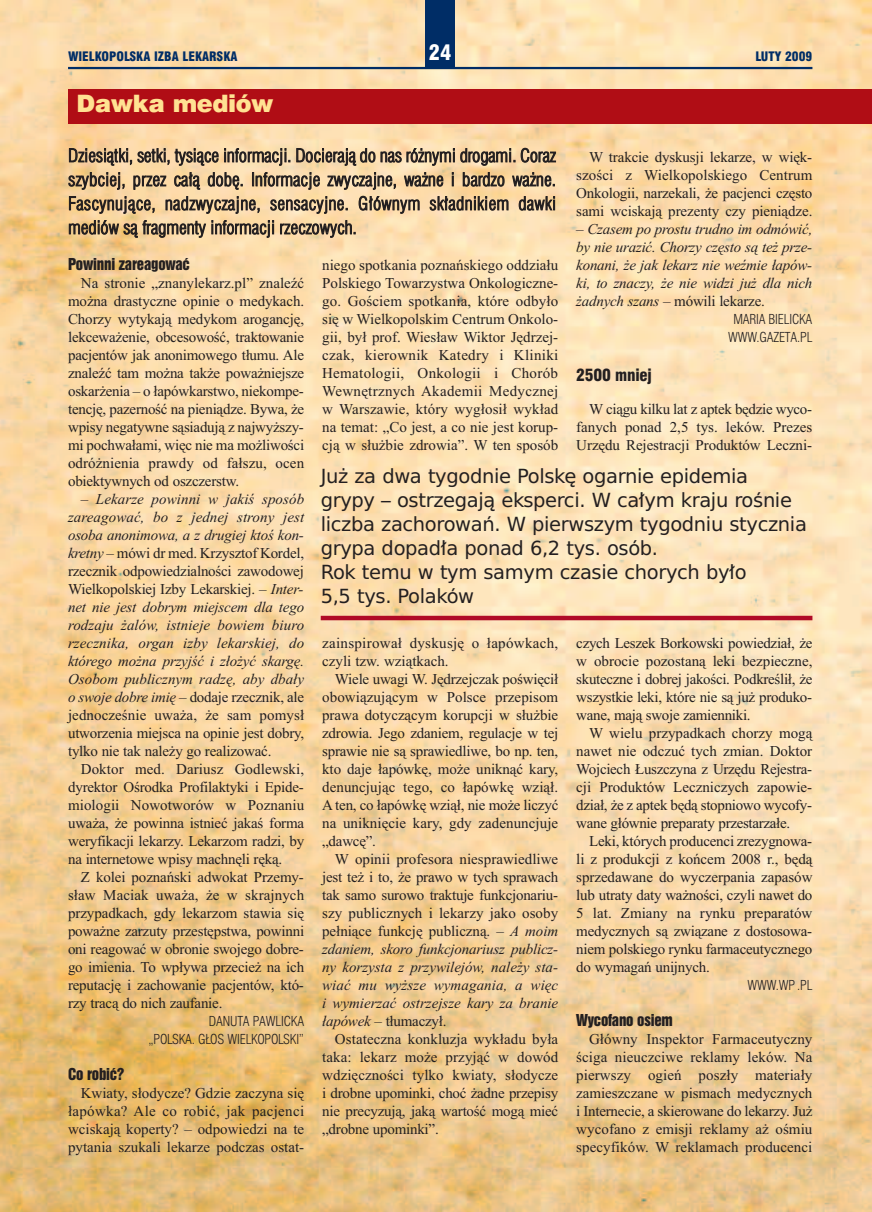
<style>
.page{position:relative;width:872px;height:1212px;background:#fff}
.page>*{position:absolute;margin:0;border:0;box-sizing:border-box;transform-origin:0 0}
.t1{font:24px "Swis 721 Blk EU";letter-spacing:-.02em;color:#ffe292}
.t2{font:21px "Swis 721 Blk Cn EU";color:#fff}
.t3{font:19.5px/24px "Prima Sans EU";letter-spacing:-.02em;color:#231f20}
.t4{font:18px/24px "Swis 721 Lt Cn EU";color:#231f20;text-align:justify}
.t5{font:16.5px "Swis 721 Blk Cn EU";letter-spacing:-.015em;color:#231f20}
.t6{font:15px/18px "Times New Roman";letter-spacing:-.005em;color:#231f20;text-align:justify}
.t7{font:italic 15px/18px "Times New Roman";letter-spacing:-.015em;color:#231f20;text-align:justify}
.t8{font:15px/18px "Times New Roman";letter-spacing:.02em;color:#231f20}
.t9{font:15px "Swis 921 EU";letter-spacing:-.015em;color:#231f20}
.t10{font:13.5px/18px "Swis 721 Lt Cn EU";letter-spacing:-.015em;color:#231f20;text-align:right}
.t11{font:12.75px "Swis 721 Blk Cn EU";color:#002d66}
.s1{font-style:normal}
.s2{font-style:italic}
</style>
<div class="page">
<img style="left:0;top:0;width:872px;height:1212px">
<hr style="left:68px;top:67px;width:744px;height:2px;background:#002d66">
<div style="left:425px;top:0;width:30px;height:68px;background:#002d66"></div>
<div style="left:68px;top:89px;width:804px;height:34px;background:#b00d15"></div>
<hr style="left:321px;top:616px;width:491px;height:4px;background:#b00a27">
<p class="t11" style="left:68px;top:48px;width:171px">WIELKOPOLSKA IZBA LEKARSKA</p>
<h2 class="t2" style="left:429px;top:40px;width:24px">24</h2>
<p class="t11" style="left:755px;top:48px;width:58px">LUTY 2009</p>
<h1 class="t1" style="left:77px;top:89px;width:198px">Dawka mediów</h1>
<p class="t4" style="left:68px;top:144px;width:489px">Dziesiątki, setki, tysiące informacji. Docierają do nas różnymi drogami. Coraz szybciej, przez całą dobę. Informacje zwyczajne, ważne i bardzo ważne.<br>Fascynujące, nadzwyczajne, sensacyjne. Głównym składnikiem dawki mediów są fragmenty informacji rzeczowych.</p>
<p class="t6" style="left:576px;top:148px;width:238px;text-indent:13px">W trakcie dyskusji lekarze, w więk&shy;szości z Wielkopolskiego Centrum Onkologii, narzekali, że pacjenci często sami wciskają prezenty czy pieniądze.</p>
<p class="t7" style="left:576px;top:220px;width:238px">– Czasem po prostu trudno im odmówić, by nie urazić. Chorzy często są też prze&shy;konani, że jak lekarz nie weźmie łapów&shy;ki, to znaczy, że nie widzi już dla nich żadnych szans <span class="s1">– mówili lekarze.</span></p>
<p class="t10" style="left:728px;top:310px;width:86px;text-align:center">MARIA BIELICKA<br>WWW.GAZETA.PL</p>
<p class="t5" style="left:576px;top:365px;width:77px">2500 mniej</p>
<p class="t6" style="left:576px;top:400px;width:238px;text-indent:13px">W ciągu kilku lat z aptek będzie wyco&shy;fanych ponad 2,5 tys. leków. Prezes Urzędu Rejestracji Produktów Leczni-</p>
<p class="t9" style="left:68px;top:254px;width:123px">Powinni zareagować</p>
<p class="t6" style="left:68px;top:274px;width:238px;text-indent:13px">Na stronie „znanylekarz.pl” znaleźć można drastyczne opinie o medykach.<br>Chorzy wytykają medykom arogancję, lekceważenie, obcesowość, traktowanie pacjentów jak anonimowego tłumu. Ale znaleźć tam można także poważniejsze oskarżenia – o łapówkarstwo, niekompe&shy;tencję, pazerność na pieniądze. Bywa, że wpisy negatywne sąsiadują z najwyższy&shy;mi pochwałami, więc nie ma możliwości odróżnienia prawdy od fałszu, ocen obiektywnych od oszczerstw.</p>
<p class="t7" style="left:68px;top:490px;width:238px;text-indent:13px"><span class="s1">–</span> Lekarze powinni w jakiś sposób zareagować, bo z jednej strony jest osoba anonimowa, a z drugiej ktoś kon&shy;kretny <span class="s1">– mówi dr med. Krzysztof Kordel, rzecznik odpowiedzialności zawodowej Wielkopolskiej Izby Lekarskiej. –</span> Inter&shy;net nie jest dobrym miejscem dla tego rodzaju żalów, istnieje bowiem biuro rzecznika, organ izby lekarskiej, do którego można przyjść i złożyć skargę.<br>Osobom publicznym radzę, aby dbały o swoje dobre imię <span class="s1">– dodaje rzecznik, ale jednocześnie uważa, że sam pomysł utworzenia miejsca na opinie jest dobry, tylko nie tak należy go realizować.</span></p>
<p class="t6" style="left:68px;top:760px;width:238px;text-indent:13px">Doktor med. Dariusz Godlewski, dyrektor Ośrodka Profilaktyki i Epide&shy;miologii Nowotworów w Poznaniu uważa, że powinna istnieć jakaś forma weryfikacji lekarzy. Lekarzom radzi, by na internetowe wpisy machnęli ręką.</p>
<p class="t6" style="left:68px;top:868px;width:238px;text-indent:13px">Z kolei poznański adwokat Przemy&shy;sław Maciak uważa, że w skrajnych przypadkach, gdy lekarzom stawia się poważne zarzuty przestępstwa, powinni oni reagować w obronie swojego dobre&shy;go imienia. To wpływa przecież na ich reputację i zachowanie pacjentów, któ&shy;rzy tracą do nich zaufanie.</p>
<p class="t10" style="left:148px;top:1012px;width:157px">DANUTA PAWLICKA<br>„POLSKA. GŁOS WIELKOPOLSKI”</p>
<p class="t9" style="left:68px;top:1064px;width:58px">Co robić?</p>
<p class="t6" style="left:68px;top:1084px;width:238px;text-indent:13px">Kwiaty, słodycze? Gdzie zaczyna się łapówka? Ale co robić, jak pacjenci wciskają koperty? – odpowiedzi na te pytania szukali lekarze podczas ostat-</p>
<p class="t6" style="left:322px;top:256px;width:238px">niego spotkania poznańskiego oddziału Polskiego Towarzystwa Onkologiczne&shy;go. Gościem spotkania, które odbyło się w Wielkopolskim Centrum Onkolo&shy;gii, był prof. Wiesław Wiktor Jędrzej&shy;czak, kierownik Katedry i Kliniki Hematologii, Onkologii i Chorób Wewnętrznych Akademii Medycznej w Warszawie, który wygłosił wykład na temat: „Co jest, a co nie jest korup&shy;cją w służbie zdrowia”. W ten sposób</p>
<h3 class="t3" style="left:321px;top:463px;width:488px">Już za dwa tygodnie Polskę ogarnie epidemia grypy – ostrzegają eksperci. W całym kraju rośnie liczba zachorowań. W pierwszym tygodniu stycznia grypa dopadła ponad 6,2 tys. osób.<br>Rok temu w tym samym czasie chorych było<br>5,5 tys. Polaków</h3>
<p class="t8" style="left:322px;top:634px;width:238px">zainspirował dyskusję o łapówkach, czyli tzw. wziątkach.</p>
<p class="t6" style="left:322px;top:670px;width:238px;text-indent:13px">Wiele uwagi W. Jędrzejczak poświęcił obowiązującym w Polsce przepisom prawa dotyczącym korupcji w służbie zdrowia. Jego zdaniem, regulacje w tej sprawie nie są sprawiedliwe, bo np. ten, kto daje łapówkę, może uniknąć kary, denuncjując tego, co łapówkę wziął.<br>A ten, co łapówkę wziął, nie może liczyć na uniknięcie kary, gdy zadenuncjuje „dawcę”.</p>
<p class="t6" style="left:322px;top:850px;width:238px;text-indent:13px">W opinii profesora niesprawiedliwe jest też i to, że prawo w tych sprawach tak samo surowo traktuje funkcjonariu&shy;szy publicznych i lekarzy jako osoby pełniące funkcję publiczną. – <span class="s2">A moim zdaniem, skoro funkcjonariusz publicz&shy;ny korzysta z przywilejów, należy sta&shy;wiać mu wyższe wymagania, a więc i wymierzać ostrzejsze kary za branie łapówek</span> – tłumaczył.</p>
<p class="t6" style="left:322px;top:1030px;width:238px;text-indent:13px">Ostateczna konkluzja wykładu była taka: lekarz może przyjąć w dowód wdzięczności tylko kwiaty, słodycze i drobne upominki, choć żadne przepisy nie precyzują, jaką wartość mogą mieć „drobne upominki”.</p>
<p class="t6" style="left:576px;top:634px;width:238px">czych Leszek Borkowski powiedział, że w obrocie pozostaną leki bezpieczne, skuteczne i dobrej jakości. Podkreślił, że wszystkie leki, które nie są już produko&shy;wane, mają swoje zamienniki.</p>
<p class="t6" style="left:576px;top:724px;width:238px;text-indent:13px">W wielu przypadkach chorzy mogą nawet nie odczuć tych zmian. Doktor Wojciech Łuszczyna z Urzędu Rejestra&shy;cji Produktów Leczniczych zapowie&shy;dział, że z aptek będą stopniowo wycofy&shy;wane głównie preparaty przestarzałe.</p>
<p class="t6" style="left:576px;top:832px;width:238px;text-indent:13px">Leki, których producenci zrezygnowa&shy;li z produkcji z końcem 2008 r., będą sprzedawane do wyczerpania zapasów lub utraty daty ważności, czyli nawet do 5 lat. Zmiany na rynku preparatów medycznych są związane z dostosowa&shy;niem polskiego rynku farmaceutycznego do wymagań unijnych.</p>
<p class="t10" style="left:747px;top:976px;width:66px">WWW.WP .PL</p>
<p class="t9" style="left:576px;top:1010px;width:98px">Wycofano osiem</p>
<p class="t6" style="left:576px;top:1030px;width:238px;text-indent:13px">Główny Inspektor Farmaceutyczny ściga nieuczciwe reklamy leków. Na pierwszy ogień poszły materiały zamieszczane w pismach medycznych i Internecie, a skierowane do lekarzy. Już wycofano z emisji reklamy aż ośmiu specyfików. W reklamach producenci</p>
</div>
